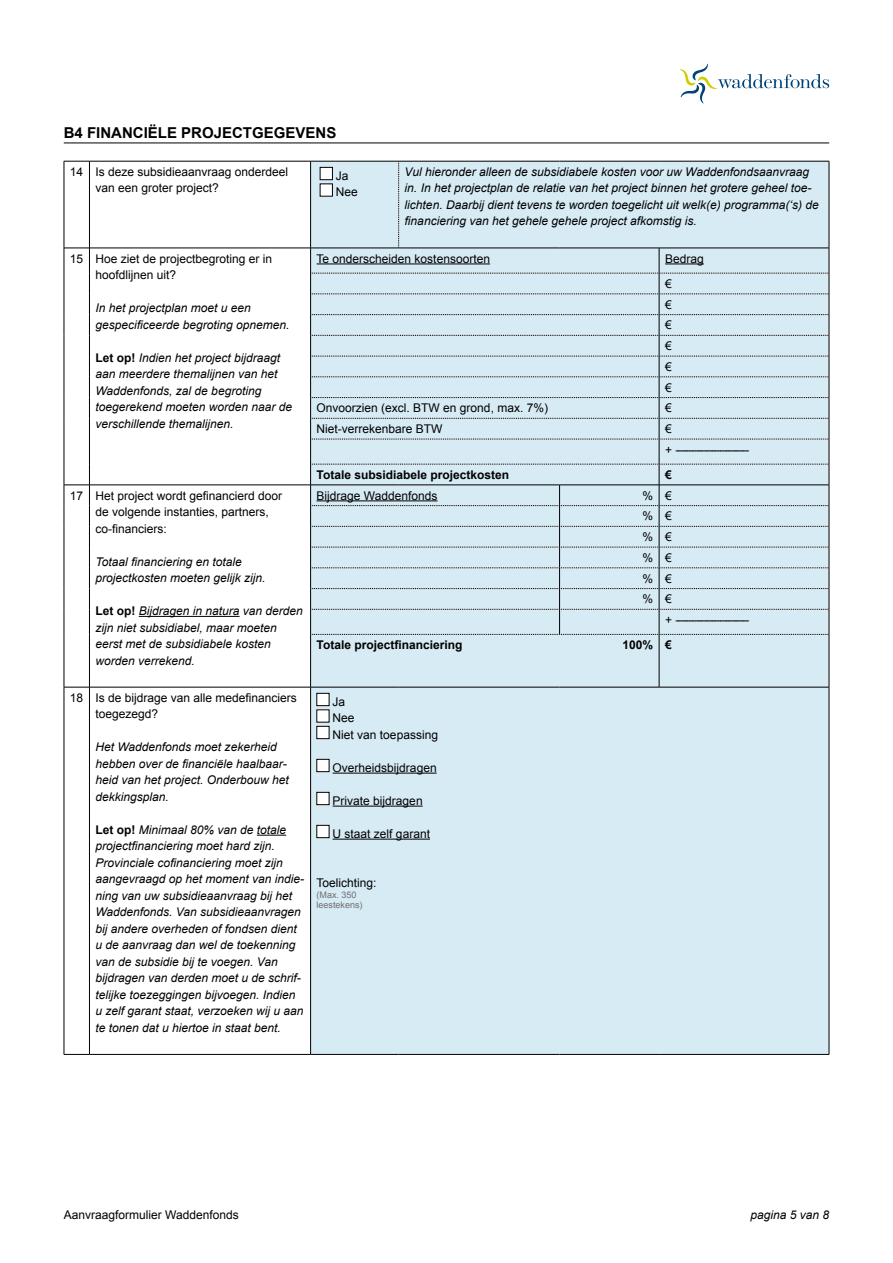
<style>
.page{position:relative;width:893px;height:1263px;background:#fff}
.page>*{position:absolute;margin:0;border:0;box-sizing:border-box;transform-origin:0 0}
.t1{font:700 15px "Arial";color:#000}
.t2{font:italic 12px/16.5px "Arial";color:#000}
.t3{font:12px/16.5px "Arial";color:#000}
.t4{font:700 12px "Arial";color:#000}
.t5{font:9px/10.5px "Arial";color:#706f6f}
.s1{font-weight:700;font-style:normal}
</style>
<div class="page">
<svg style="left:680px;top:64px;width:149px;height:39px"></svg>
<hr style="left:64px;top:143px;width:765px;height:1px;background:#000">
<div style="left:311px;top:635px;width:518px;height:419px;background:#d7ebf5"></div>
<svg style="left:65px;top:161px;width:24px;height:1px"></svg>
<hr style="left:64px;top:161px;width:1px;height:87px;background:#000">
<hr style="left:89px;top:161px;width:222px;height:1px;background:#000">
<hr style="left:89px;top:161px;width:1px;height:87px;background:#000">
<hr style="left:89px;top:248px;width:222px;height:1px;background:#000">
<hr style="left:89px;top:485px;width:222px;height:1px;background:#000">
<svg style="left:64px;top:248px;width:26px;height:386px"></svg>
<hr style="left:64px;top:634px;width:1px;height:53px;background:#000">
<hr style="left:89px;top:634px;width:1px;height:53px;background:#000">
<svg style="left:310px;top:161px;width:520px;height:474px;background:#d0e3ec"></svg>
<hr style="left:310px;top:634px;width:1px;height:53px;background:#000">
<hr style="left:659px;top:635px;width:1px;height:52px;background:#000">
<hr style="left:829px;top:634px;width:1px;height:53px;background:#000">
<svg style="left:65px;top:687px;width:24px;height:1px"></svg>
<hr style="left:64px;top:687px;width:1px;height:367px;background:#000">
<hr style="left:89px;top:687px;width:222px;height:1px;background:#000">
<hr style="left:89px;top:687px;width:1px;height:367px;background:#000">
<hr style="left:311px;top:687px;width:88px;height:1px;background:#000">
<hr style="left:310px;top:687px;width:1px;height:367px;background:#000">
<hr style="left:399px;top:687px;width:161px;height:1px;background:#000">
<hr style="left:560px;top:687px;width:99px;height:1px;background:#000">
<hr style="left:659px;top:687px;width:170px;height:1px;background:#000">
<hr style="left:829px;top:687px;width:1px;height:367px;background:#000">
<svg style="left:64px;top:1054px;width:25px;height:1px"></svg>
<hr style="left:89px;top:1054px;width:222px;height:1px;background:#000">
<hr style="left:311px;top:1054px;width:88px;height:1px;background:#000">
<hr style="left:399px;top:1054px;width:161px;height:1px;background:#000">
<hr style="left:560px;top:1054px;width:99px;height:1px;background:#000">
<hr style="left:659px;top:1054px;width:170px;height:1px;background:#000">
<div style="left:320px;top:167px;width:12px;height:13px;background:#fff"></div>
<div style="left:320px;top:167px;width:13px;height:13px;border:1px solid #000"></div>
<div style="left:320px;top:184px;width:12px;height:12px;background:#fff"></div>
<div style="left:320px;top:184px;width:13px;height:12px;border:1px solid #000"></div>
<hr style="left:317px;top:263px;width:173px;height:1px;background:#000">
<hr style="left:665px;top:263px;width:39px;height:1px;background:#000">
<hr style="left:139px;top:616px;width:101px;height:1px;background:#000">
<hr style="left:317px;top:500px;width:121px;height:1px;background:#000">
<svg style="left:257px;top:835px;width:29px;height:1px"></svg>
<hr style="left:333px;top:773px;width:104px;height:1px;background:#000">
<hr style="left:333px;top:806px;width:90px;height:1px;background:#000">
<hr style="left:333px;top:839px;width:97px;height:1px;background:#000">
<div style="left:317px;top:693px;width:12px;height:13px;background:#fff"></div>
<div style="left:317px;top:693px;width:12px;height:13px;border:1px solid #000"></div>
<div style="left:317px;top:710px;width:12px;height:12px;background:#fff"></div>
<div style="left:317px;top:726px;width:12px;height:13px;background:#fff"></div>
<div style="left:317px;top:726px;width:12px;height:13px;border:1px solid #000"></div>
<div style="left:317px;top:759px;width:12px;height:13px;background:#fff"></div>
<div style="left:317px;top:759px;width:12px;height:13px;border:1px solid #000"></div>
<div style="left:317px;top:792px;width:12px;height:13px;background:#fff"></div>
<div style="left:317px;top:792px;width:12px;height:13px;border:1px solid #000"></div>
<div style="left:317px;top:825px;width:12px;height:13px;background:#fff"></div>
<div style="left:317px;top:825px;width:12px;height:13px;border:1px solid #000"></div>
<p class="t1" style="left:64px;top:123px;width:274px">B4 FINANCIËLE PROJECTGEGEVENS</p>
<p class="t3" style="left:95px;top:164px;width:194px;text-indent:-26px">14 Is deze subsidieaanvraag onderdeel van een groter project?</p>
<p class="t3" style="left:336px;top:168px;width:24px">Ja<br>Nee</p>
<p class="t2" style="left:405px;top:164px;width:416px">Vul hieronder alleen de subsidiabele kosten voor uw Waddenfondsaanvraag in. In het projectplan de relatie van het project binnen het grotere geheel toe&shy;lichten. Daarbij dient tevens te worden toegelicht uit welk(e) programma(‘s) de financiering van het gehele gehele project afkomstig is.</p>
<p class="t3" style="left:95px;top:250px;width:178px;text-indent:-26px">15 Hoe ziet de projectbegroting er in hoofdlijnen uit?</p>
<p class="t2" style="left:95px;top:300px;width:196px">In het projectplan moet u een gespecificeerde begroting opnemen.</p>
<p class="t2" style="left:95px;top:349px;width:198px"><span class="s1">Let op!</span> Indien het project bijdraagt aan meerdere themalijnen van het<br>Waddenfonds, zal de begroting toegerekend moeten worden naar de verschillende themalijnen.</p>
<p class="t3" style="left:317px;top:250px;width:175px">Te onderscheiden kostensoorten</p>
<p class="t3" style="left:665px;top:246px;width:40px;line-height:25.2px">Bedrag €</p>
<p class="t3" style="left:665px;top:294px;width:8px;line-height:20.7px;text-align:justify">€ € € € €</p>
<p class="t3" style="left:317px;top:400px;width:233px">Onvoorzien (excl. BTW en grond, max. 7%)</p>
<p class="t3" style="left:665px;top:400px;width:8px">€</p>
<p class="t3" style="left:317px;top:421px;width:128px">Niet-verrekenbare BTW</p>
<p class="t3" style="left:665px;top:419px;width:86px;line-height:20.7px">€<br>+ --------------------------</p>
<p class="t4" style="left:317px;top:467px;width:194px">Totale subsidiabele projectkosten</p>
<p class="t4" style="left:665px;top:467px;width:8px">€</p>
<p class="t3" style="left:95px;top:487px;width:188px;text-indent:-26px">17 Het project wordt gefinancierd door de volgende instanties, partners, co-financiers:</p>
<p class="t2" style="left:95px;top:553px;width:172px">Totaal financiering en totale projectkosten moeten gelijk zijn.</p>
<p class="t2" style="left:95px;top:603px;width:209px"><span class="s1">Let op!</span> Bijdragen in natura van derden zijn niet subsidiabel, maar moeten eerst met de subsidiabele kosten worden verrekend.</p>
<p class="t3" style="left:95px;top:689px;width:203px;text-indent:-26px">18 Is de bijdrage van alle medefinanciers toegezegd?</p>
<p class="t2" style="left:95px;top:739px;width:195px">Het Waddenfonds moet zekerheid hebben over de financiële haalbaar&shy;heid van het project. Onderbouw het dekkingsplan.</p>
<p class="t2" style="left:95px;top:822px;width:210px"><span class="s1">Let op!</span> Minimaal 80% van de totale projectfinanciering moet hard zijn.<br>Provinciale cofinanciering moet zijn aangevraagd op het moment van indie&shy;ning van uw subsidieaanvraag bij het Waddenfonds. Van subsidieaanvragen bij andere overheden of fondsen dient u de aanvraag dan wel de toekenning van de subsidie bij te voegen. Van bijdragen van derden moet u de schrif&shy;telijke toezeggingen bijvoegen. Indien u zelf garant staat, verzoeken wij u aan te tonen dat u hiertoe in staat bent.</p>
<p class="t3" style="left:317px;top:487px;width:122px">Bijdrage Waddenfonds</p>
<p class="t3" style="left:642px;top:487px;width:31px">% €</p>
<p class="t3" style="left:642px;top:508px;width:31px">% €</p>
<p class="t3" style="left:642px;top:529px;width:31px">% €</p>
<p class="t3" style="left:642px;top:549px;width:31px">% €</p>
<p class="t3" style="left:642px;top:570px;width:31px">% €</p>
<p class="t3" style="left:642px;top:591px;width:31px">% €</p>
<p class="t3" style="left:665px;top:612px;width:86px">+ --------------------------</p>
<p class="t4" style="left:317px;top:637px;width:147px">Totale projectfinanciering</p>
<p class="t4" style="left:622px;top:637px;width:51px">100% €</p>
<p class="t3" style="left:333px;top:693px;width:107px">Ja<br>Nee<br>Niet van toepassing</p>
<p class="t3" style="left:333px;top:759px;width:106px">Overheidsbijdragen</p>
<p class="t3" style="left:333px;top:792px;width:92px">Private bijdragen</p>
<p class="t3" style="left:333px;top:825px;width:99px">U staat zelf garant</p>
<p class="t3" style="left:317px;top:875px;width:62px">Toelichting:</p>
<p class="t5" style="left:317px;top:889px;width:48px">(Max. 350 leestekens)</p>
<p class="t3" style="left:64px;top:1206px;width:176px">Aanvraagformulier Waddenfonds</p>
<p class="t2" style="left:750px;top:1206px;width:80px">pagina 5 van 8</p>
</div>
